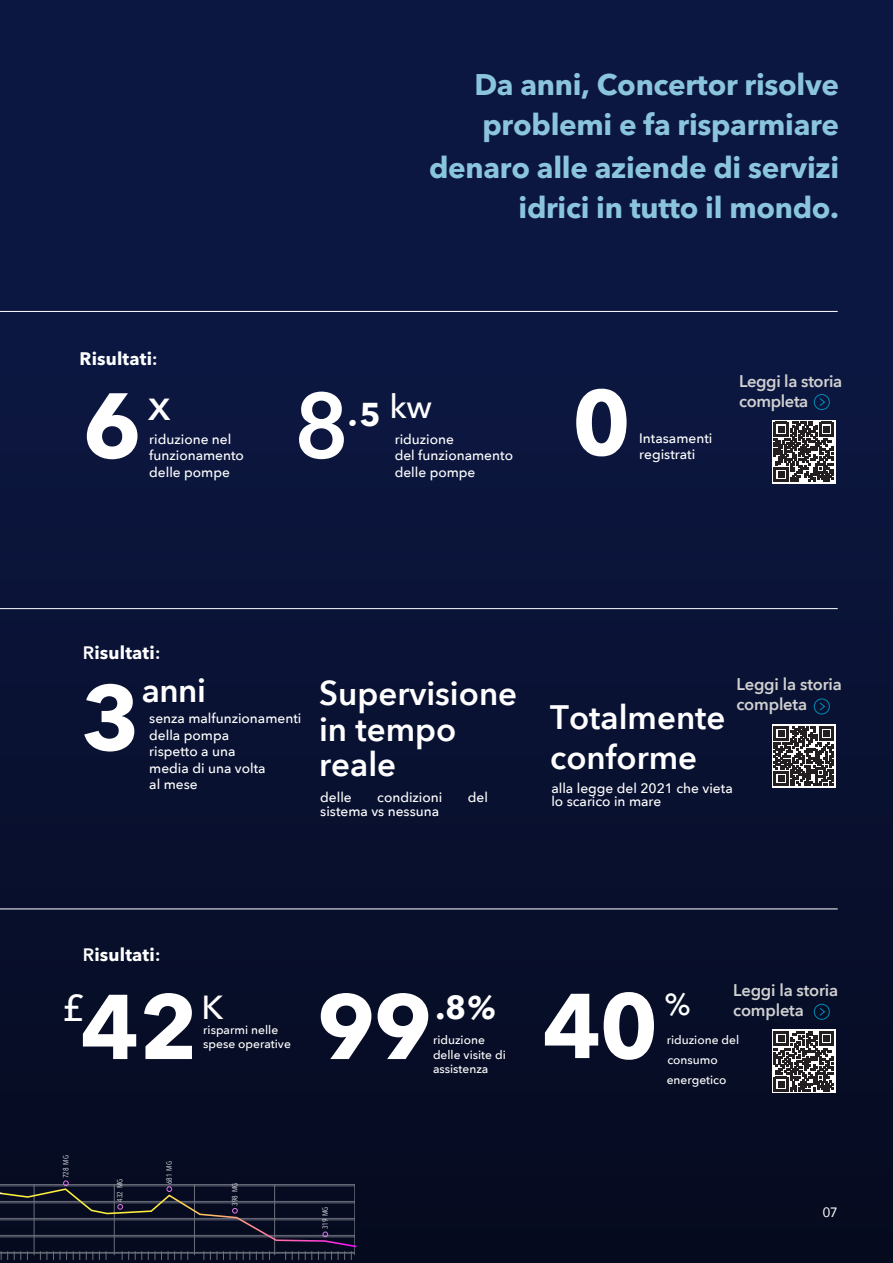
<style>
.page{position:relative;width:893px;height:1263px;background:#fff}
.page>*{position:absolute;margin:0;border:0;box-sizing:border-box;transform-origin:0 0}
.Body{font:700 90.75px "Avenir Next";color:#fff}
.Body-2{font:600 90.75px "Avenir Next";color:#fff}
.Body-3{font:500 45.15px "Avenir Next";color:#fff}
.Body-4{font:500 37.5px "Avenir Next";color:#fff}
.Body-5{font:500 33.3px "Avenir Next";color:#fff}
.Body-6{font:600 33.15px/35.8px "Avenir Next";color:#fff}
.Body-7{font:italic 700 33px "Avenir Next";color:#fff}
.Body-8{font:500 33px "Avenir Next";color:#fff}
.Body-9{font:700 32.7px "Avenir Next";color:#fff}
.t1{font:500 30.3px "Avenir Next";color:#fff}
.Body-10{font:700 29.55px/41px "Avenir Next LT Pro";letter-spacing:-.01em;color:#8ac5dd;text-align:right}
.t2{font:700 18px "Avenir Next LT Pro";letter-spacing:.01em;color:#fff}
.Body-11{font:600 16.5px/19.8px "Avenir Next";letter-spacing:-.01em;color:#d1d1d1}
.Body-12{font:500 13.65px/16.5px "Avenir Next";color:#fff}
.t3{font:13.5px "Avenir";color:#fff}
.Body-13{font:500 12px/20px "Avenir Next";color:#fff}
.t4{font:7.5px "Avenir Next Condensed";color:#ddd}
.s1{font-family:"Avenir";font-weight:800}
.s2{font-style:normal}
.s3{font-style:italic}
</style>
<div class="page">
<div style="left:0;top:0;width:893px;height:1263px;background:linear-gradient(to bottom,#0e1a48,#060b21)"></div>
<svg style="left:0;top:1153px;width:358px;height:107px;background:#14172b"></svg>
<hr style="left:0;top:311px;width:838px;height:1px;background:#fff">
<hr style="left:0;top:608px;width:838px;height:1px;background:#fff">
<hr style="left:0;top:908px;width:838px;height:1px;background:#fff">
<div style="left:814px;top:394px;width:16px;height:16px;border:1px solid #008bb3;border-radius:50%"></div>
<svg style="left:819px;top:397px;width:7px;height:10px"></svg>
<div style="left:772px;top:420px;width:64px;height:64px;background:linear-gradient(to right,#fff,#fff)"></div>
<svg style="left:774px;top:422px;width:60px;height:60px"></svg>
<div style="left:814px;top:699px;width:16px;height:15px;border:1px solid #008bb3;border-radius:50%"></div>
<svg style="left:819px;top:702px;width:7px;height:9px"></svg>
<div style="left:772px;top:724px;width:64px;height:64px;background:linear-gradient(to right,#fff,#fff)"></div>
<svg style="left:774px;top:726px;width:60px;height:60px"></svg>
<div style="left:814px;top:1004px;width:16px;height:16px;border:1px solid #008bb3;border-radius:50%"></div>
<svg style="left:819px;top:1007px;width:7px;height:9px"></svg>
<svg style="left:772px;top:1029px;width:64px;height:64px"></svg>
<svg style="left:774px;top:1031px;width:60px;height:60px"></svg>
<p class="Body-10" style="left:429px;top:64px;width:412px">Da anni, Concertor risolve problemi e fa risparmiare denaro alle aziende di servizi idrici in tutto il mondo.</p>
<p class="t2" style="left:80px;top:347px;width:80px">Risultati<span class="s1">:</span></p>
<p class="Body" style="left:83px;top:347px;width:60px">6</p>
<p class="Body-3" style="left:148px;top:366px;width:25px">x</p>
<p class="Body-2" style="left:294px;top:348px;width:57px">8</p>
<p class="Body-7" style="left:349px;top:385px;width:33px">.<span class="s2">5</span></p>
<p class="Body-12" style="left:149px;top:430px;width:96px">riduzione nel funzionamento</p>
<p class="Body-12" style="left:149px;top:463px;width:82px">delle pompe</p>
<p class="Body-8" style="left:390px;top:379px;width:44px">kw</p>
<p class="Body-12" style="left:395px;top:430px;width:120px">riduzione<br>del funzionamento delle pompe</p>
<p class="Body" style="left:572px;top:344px;width:60px">0</p>
<p class="Body-12" style="left:639px;top:429px;width:75px">Intasamenti registrati</p>
<p class="Body-11" style="left:739px;top:371px;width:105px">Leggi la storia completa</p>
<p class="t2" style="left:83px;top:641px;width:79px"><span class="s1">R</span>isultati<span class="s1">:</span></p>
<p class="Body" style="left:81px;top:639px;width:60px">3</p>
<p class="Body-6" style="left:142px;top:672px;width:66px">anni</p>
<p class="Body-6" style="left:319px;top:674px;width:200px">Supervisione in tempo reale</p>
<p class="Body-12" style="left:320px;top:789px;width:33px">delle</p>
<p class="Body-12" style="left:377px;top:789px;width:67px">condizioni</p>
<p class="Body-12" style="left:468px;top:789px;width:22px">del</p>
<p class="Body-12" style="left:320px;top:802px;width:120px">sistema vs nessuna</p>
<p class="Body-12" style="left:149px;top:710px;width:154px">senza malfunzionamenti della pompa<br>rispetto a una<br>media di una volta<br>al mese</p>
<p class="Body-11" style="left:736px;top:674px;width:107px">Leggi la storia completa</p>
<p class="Body-6" style="left:550px;top:697px;width:177px;line-height:39.8px">Totalmente conforme</p>
<p class="Body-12" style="left:551px;top:781px;width:183px;line-height:13.6px">alla legge del 2021 che vieta lo scarico in mare</p>
<p class="t2" style="left:83px;top:944px;width:79px"><span class="s1">R</span>isultati<span class="s1">:</span></p>
<p class="Body-4" style="left:62px;top:976px;width:24px">£</p>
<p class="Body" style="left:81px;top:949px;width:119px">42</p>
<p class="Body-5" style="left:201px;top:979px;width:23px">K</p>
<p class="Body" style="left:317px;top:949px;width:117px">99</p>
<p class="Body-9" style="left:435px;top:979px;width:62px">.8<span class="s3">%</span></p>
<p class="Body-13" style="left:203px;top:1019px;width:76px">risparmi nelle</p>
<p class="Body-13" style="left:433px;top:1033px;width:74px;line-height:14.4px">riduzione delle visite di assistenza</p>
<p class="Body-13" style="left:203px;top:1033px;width:89px">spese operative</p>
<p class="Body-11" style="left:733px;top:980px;width:107px">Leggi la storia completa</p>
<h1 class="Body" style="left:543px;top:948px;width:117px">40</h1>
<h3 class="t1" style="left:664px;top:979px;width:28px">%</h3>
<p class="Body-13" style="left:667px;top:1029px;width:74px">riduzione del consumo energetico</p>
<p class="t4" style="left:59px;top:1178px;width:24px;rotate:-90deg">728 MG</p>
<p class="t4" style="left:114px;top:1202px;width:24px;rotate:-90deg">432 MG</p>
<p class="t4" style="left:163px;top:1184px;width:24px;rotate:-90deg">681 MG</p>
<p class="t4" style="left:228px;top:1206px;width:24px;rotate:-90deg">398 MG</p>
<p class="t4" style="left:319px;top:1229px;width:24px;rotate:-90deg">319 MG</p>
<p class="t3" style="left:823px;top:1201px;width:17px">07</p>
</div>
